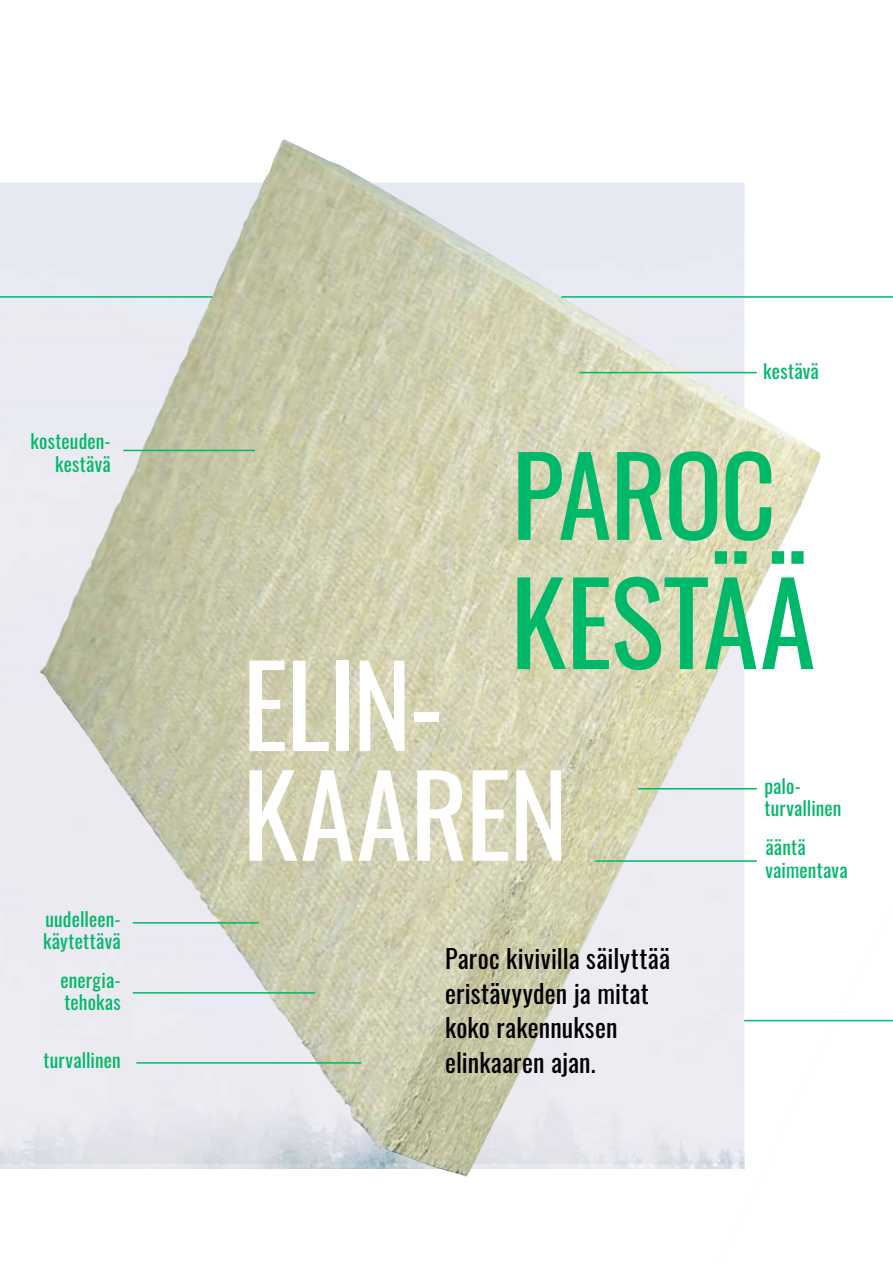
<style>
.page{position:relative;width:893px;height:1263px;background:#fff}
.page>*{position:absolute;margin:0;border:0;box-sizing:border-box;transform-origin:0 0}
.t1{font:113.1px "Oswald";letter-spacing:-.01em;color:#00b869}
.t2{font:111.75px/109.6px "Oswald";letter-spacing:-.015em;color:#fff}
.t3{font:108.3px "Oswald";letter-spacing:-.02em;color:#00b869}
.t4{font:25.95px/34.5px "Oswald";letter-spacing:.01em;color:#000}
.t5{font:19.5px/22.4px "Oswald";letter-spacing:.01em;color:#00b869}
</style>
<div class="page">
<div style="left:0;top:182px;width:744px;height:981px;background:#ebeaf2"></div>
<img style="left:39px;top:139px;width:854px;height:1038px">
<hr style="left:0;top:296px;width:213px;height:2px;background:#00b869">
<hr style="left:123px;top:450px;width:132px;height:1px;background:#00b869">
<hr style="left:744px;top:1020px;width:149px;height:1px;background:#00b869">
<hr style="left:580px;top:372px;width:177px;height:1px;background:#00b869">
<hr style="left:133px;top:922px;width:126px;height:1px;background:#00b869">
<hr style="left:133px;top:992px;width:182px;height:2px;background:#00b869">
<hr style="left:136px;top:1062px;width:225px;height:2px;background:#00b869">
<hr style="left:561px;top:296px;width:332px;height:2px;background:#00b869">
<hr style="left:638px;top:788px;width:119px;height:1px;background:#00b869">
<hr style="left:595px;top:860px;width:162px;height:2px;background:#00b869">
<p class="t5" style="left:31px;top:428px;width:82px;text-align:right">kosteuden&shy;kestävä</p>
<p class="t5" style="left:43px;top:906px;width:79px">uudelleen&shy;käytettävä</p>
<p class="t5" style="left:60px;top:967px;width:62px">energia&shy;tehokas</p>
<p class="t5" style="left:44px;top:1047px;width:79px">turvallinen</p>
<p class="t5" style="left:763px;top:358px;width:57px">kestävä</p>
<h3 class="t3" style="left:511px;top:399px;width:266px">PAROC</h3>
<h1 class="t1" style="left:510px;top:522px;width:307px">KESTÄÄ</h1>
<h2 class="t2" style="left:242px;top:640px;width:327px">ELIN-<br>KAAREN</h2>
<p class="t5" style="left:764px;top:773px;width:79px">palo&shy;turvallinen</p>
<p class="t5" style="left:765px;top:834px;width:84px">ääntä vaimentava</p>
<h3 class="t4" style="left:445px;top:939px;width:227px">Paroc kivivilla säilyttää eristävyyden ja mitat koko rakennuksen elinkaaren ajan.</h3>
</div>
